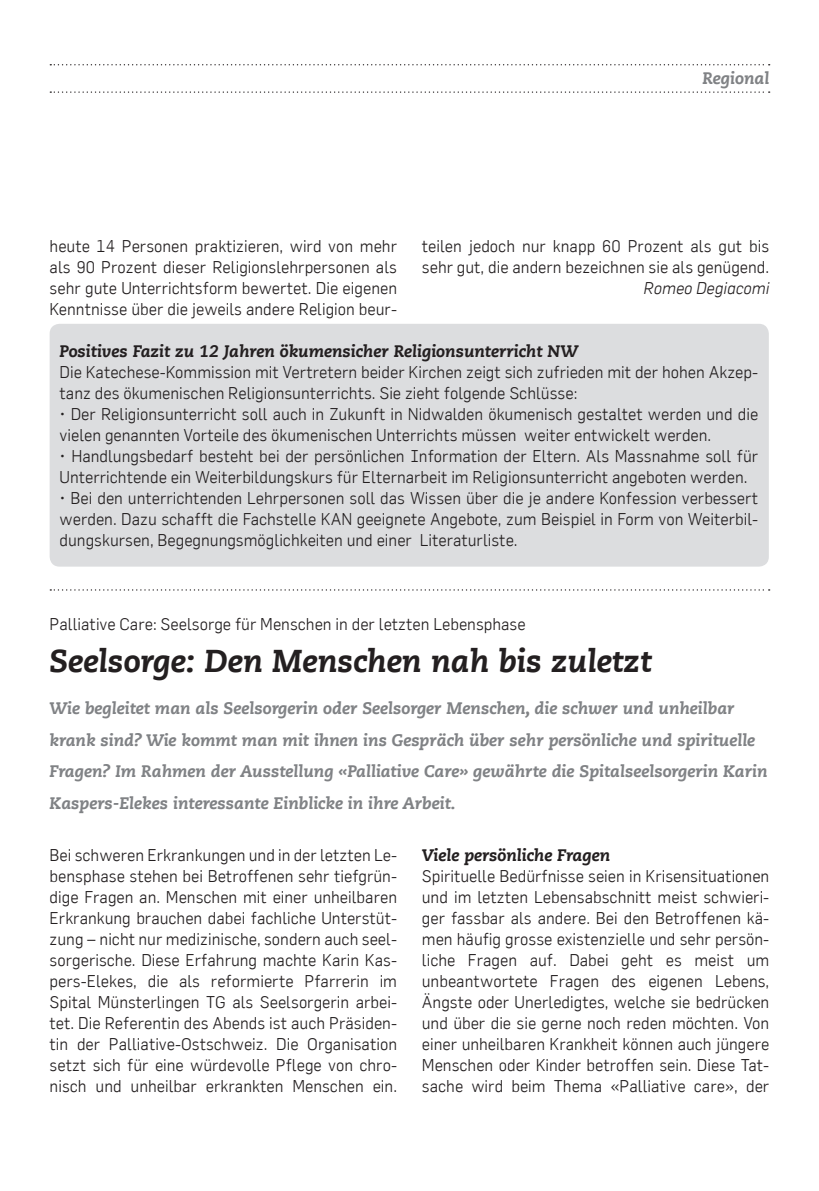
<style>
.page{position:relative;width:819px;height:1191px;background:#fff}
.page>*{position:absolute;margin:0;border:0;box-sizing:border-box;transform-origin:0 0}
.t1{font:italic 800 31.5px "Caecilia LT";color:#231f20}
.t2{font:300 16.62px/21px "Flama";color:#231f20}
.t3{font:italic 800 16.62px/31.5px "Caecilia LT";color:#808285}
.t4{font:italic 800 16.62px "Caecilia LT";color:#231f20}
.t5{font:italic 300 16.62px "Flama";color:#231f20}
</style>
<div class="page">
<svg style="left:50px;top:64px;width:719px;height:1px"></svg>
<svg style="left:50px;top:91px;width:719px;height:2px"></svg>
<div style="left:50px;top:324px;width:718px;height:242px;background:#dcdddf;border-radius:10px"></div>
<svg style="left:50px;top:589px;width:719px;height:1px"></svg>
<p class="t3" style="left:702px;top:63px;width:68px">Regional</p>
<p class="t2" style="left:50px;top:235px;width:349px;text-align:justify">heute 14 Personen praktizieren, wird von mehr als 90 Prozent dieser Religionslehrpersonen als sehr gute Unterrichtsform bewertet. Die eigenen Kenntnisse über die jeweils andere Religion beur-</p>
<p class="t2" style="left:422px;top:235px;width:349px">teilen jedoch nur knapp 60 Prozent als gut bis sehr gut, die andern bezeichnen sie als genügend.</p>
<p class="t5" style="left:643px;top:278px;width:127px">Romeo Degiacomi</p>
<p class="t4" style="left:60px;top:341px;width:520px">Positives Fazit zu 12 Jahren ökumensicher Religionsunterricht NW</p>
<p class="t2" style="left:60px;top:361px;width:700px">Die Katechese-Kommission mit Vertretern beider Kirchen zeigt sich zufrieden mit der hohen Akzep&shy;tanz des ökumenischen Religionsunterrichts. Sie zieht folgende Schlüsse:</p>
<p class="t2" style="left:60px;top:403px;width:700px">• Der Religionsunterricht soll auch in Zukunft in Nidwalden ökumenisch gestaltet werden und die vielen genannten Vorteile des ökumenischen Unterrichts müssen weiter entwickelt werden.</p>
<p class="t2" style="left:60px;top:445px;width:700px">• Handlungsbedarf besteht bei der persönlichen Information der Eltern. Als Massnahme soll für<br>Unterrichtende ein Weiterbildungskurs für Elternarbeit im Religionsunterricht angeboten werden.</p>
<p class="t2" style="left:60px;top:487px;width:700px;text-align:justify">• Bei den unterrichtenden Lehrpersonen soll das Wissen über die je andere Konfession verbessert werden. Dazu schafft die Fachstelle KAN geeignete Angebote, zum Beispiel in Form von Weiterbil&shy;dungskursen, Begegnungsmöglichkeiten und einer Literaturliste.</p>
<p class="t2" style="left:50px;top:613px;width:477px">Palliative Care: Seelsorge für Menschen in der letzten Lebensphase</p>
<h1 class="t1" style="left:50px;top:642px;width:603px">Seelsorge: Den Menschen nah bis zuletzt</h1>
<p class="t3" style="left:50px;top:693px;width:719px">Wie begleitet man als Seelsorgerin oder Seelsorger Menschen, die schwer und unheilbar krank sind? Wie kommt man mit ihnen ins Gespräch über sehr persönliche und spirituelle Fragen? Im Rahmen der Ausstellung «Palliative Care» gewährte die Spitalseelsorgerin Karin Kaspers-Elekes interessante Einblicke in ihre Arbeit.</p>
<p class="t2" style="left:50px;top:844px;width:349px;text-align:justify">Bei schweren Erkrankungen und in der letzten Le&shy;bensphase stehen bei Betroffenen sehr tiefgrün&shy;dige Fragen an. Menschen mit einer unheilbaren Erkrankung brauchen dabei fachliche Unterstüt&shy;zung – nicht nur medizinische, sondern auch seel&shy;sorgerische. Diese Erfahrung machte Karin Kas&shy;pers-Elekes, die als reformierte Pfarrerin im Spital Münsterlingen TG als Seelsorgerin arbei&shy;tet. Die Referentin des Abends ist auch Präsiden&shy;tin der Palliative-Ostschweiz. Die Organisation setzt sich für eine würdevolle Pflege von chro&shy;nisch und unheilbar erkrankten Menschen ein.</p>
<p class="t4" style="left:422px;top:845px;width:190px">Viele persönliche Fragen</p>
<p class="t2" style="left:422px;top:865px;width:349px;text-align:justify">Spirituelle Bedürfnisse seien in Krisensituationen und im letzten Lebensabschnitt meist schwieri&shy;ger fassbar als andere. Bei den Betroffenen kä&shy;men häufig grosse existenzielle und sehr persön&shy;liche Fragen auf. Dabei geht es meist um unbeantwortete Fragen des eigenen Lebens, Ängste oder Unerledigtes, welche sie bedrücken und über die sie gerne noch reden möchten. Von einer unheilbaren Krankheit können auch jüngere Menschen oder Kinder betroffen sein. Diese Tat&shy;sache wird beim Thema «Palliative care», der</p>
</div>
